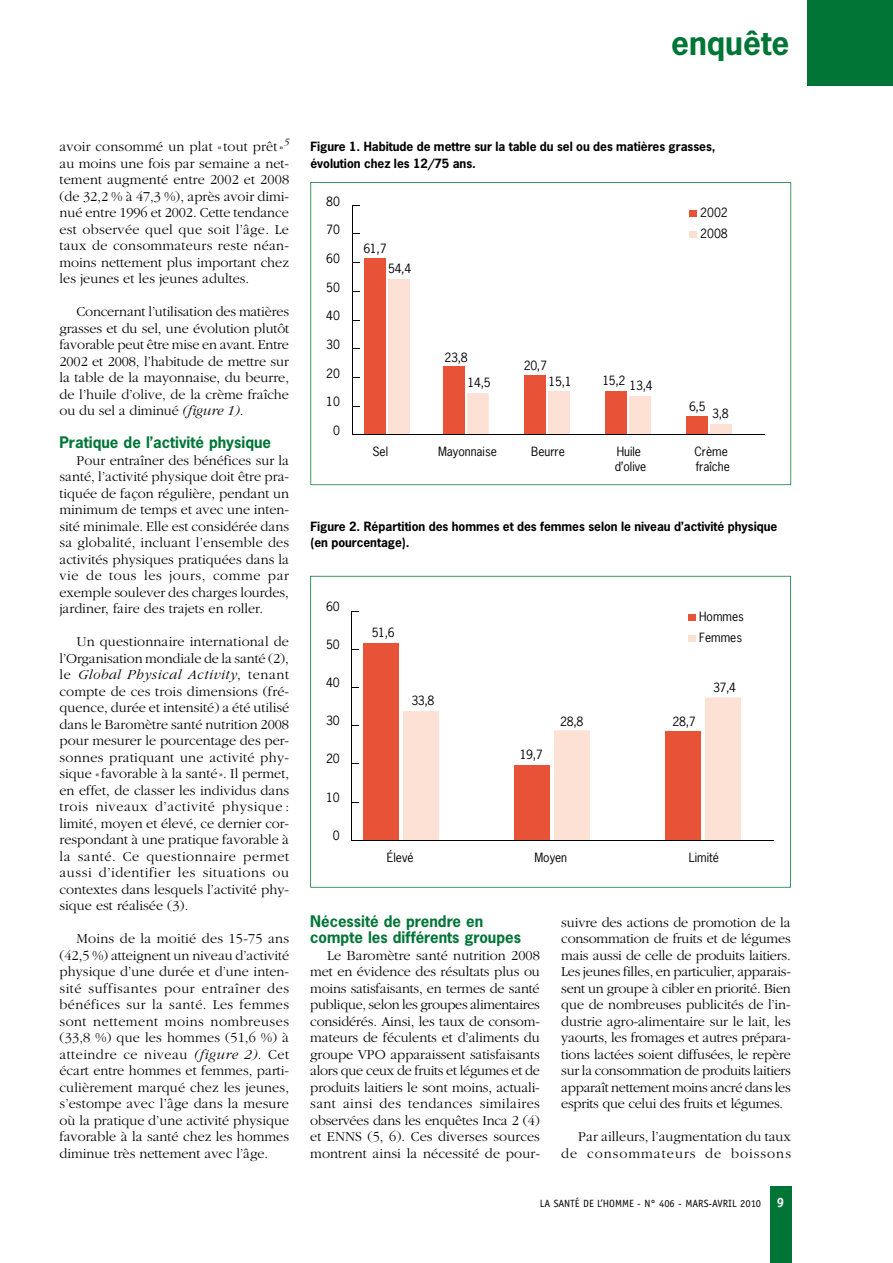
<style>
.page{position:relative;width:893px;height:1263px;background:#fff}
.page>*{position:absolute;margin:0;border:0;box-sizing:border-box;transform-origin:0 0}
.t1{font:700 31.5px "News Gothic";color:#007536}
.t2{font:700 15px/16.5px "News Gothic";color:#007536}
.t3{font:300 14.25px/16.5px "Garamond";color:#000;text-align:justify}
.t4{font:700 13.5px "Officina Sans";color:#fff}
.t5{font:700 12px/16.5px "News Gothic";color:#000}
.t6{font:12px/14.4px "News Gothic";color:#000}
.t7{font:10.5px "Officina Sans";color:#000}
.s1{font-style:italic}
</style>
<div class="page">
<div style="left:770px;top:1186px;width:21px;height:77px;background:#007536"></div>
<div style="left:808px;top:0;width:85px;height:85px;background:#007536"></div>
<svg style="left:310px;top:182px;width:481px;height:303px"></svg>
<svg style="left:310px;top:576px;width:481px;height:312px"></svg>
<h1 class="t1" style="left:671px;top:22px;width:120px">enquête</h1>
<p class="t3" style="left:60px;top:139px;width:231px">avoir consommé un plat « tout prêt »<sup>5 </sup>au moins une fois par semaine a net&shy;tement augmenté entre 2002 et 2008 (de 32,2 % à 47,3 %), après avoir dimi&shy;nué entre 1996 et 2002. Cette tendance est observée quel que soit l’âge. Le taux de consommateurs reste néan&shy;moins nettement plus important chez les jeunes et les jeunes adultes.</p>
<p class="t3" style="left:60px;top:304px;width:231px;text-indent:17px">Concernant l’utilisation des matières grasses et du sel, une évolution plutôt favorable peut être mise en avant. Entre 2002 et 2008, l’habitude de mettre sur la table de la mayonnaise, du beurre, de l’huile d’olive, de la crème fraîche ou du sel a diminué <span class="s1">(figure 1)</span>.</p>
<p class="t2" style="left:60px;top:434px;width:213px">Pratique de l’activité physique</p>
<p class="t3" style="left:60px;top:452px;width:231px;text-indent:17px">Pour entraîner des bénéfices sur la santé, l’activité physique doit être pra&shy;tiquée de façon régulière, pendant un minimum de temps et avec une inten&shy;sité minimale. Elle est considérée dans sa globalité, incluant l’ensemble des activités physiques pratiquées dans la vie de tous les jours, comme par exemple soulever des charges lourdes, jardiner, faire des trajets en roller.</p>
<p class="t3" style="left:60px;top:634px;width:231px;text-indent:17px">Un questionnaire international de l’Organisation mondiale de la santé (2), le <span class="s1">Global Physical Activity</span>, tenant compte de ces trois dimensions (fré&shy;quence, durée et intensité) a été utilisé dans le Baromètre santé nutrition 2008 pour mesurer le pourcentage des per&shy;sonnes pratiquant une activité phy&shy;sique « favorable à la santé ». Il permet, en effet, de classer les individus dans trois niveaux d’activité physique : limité, moyen et élevé, ce dernier cor&shy;respondant à une pratique favorable à la santé. Ce questionnaire permet aussi d’identifier les situations ou contextes dans lesquels l’activité phy&shy;sique est réalisée (3).</p>
<p class="t3" style="left:60px;top:931px;width:231px;text-indent:17px">Moins de la moitié des 15-75 ans (42,5 %) atteignent un niveau d’activité physique d’une durée et d’une inten&shy;sité suffisantes pour entraîner des bénéfices sur la santé. Les femmes sont nettement moins nombreuses (33,8 %) que les hommes (51,6 %) à atteindre ce niveau <span class="s1">(figure 2)</span>. Cet écart entre hommes et femmes, parti&shy;culièrement marqué chez les jeunes, s’estompe avec l’âge dans la mesure où la pratique d’une activité physique favorable à la santé chez les hommes diminue très nettement avec l’âge.</p>
<p class="t5" style="left:310px;top:138px;width:407px">Figure 1. Habitude de mettre sur la table du sel ou des matières grasses, évolution chez les 12/75 ans.</p>
<p class="t6" style="left:326px;top:194px;width:15px">80</p>
<p class="t6" style="left:326px;top:222px;width:15px">70</p>
<p class="t6" style="left:326px;top:251px;width:15px">60</p>
<p class="t6" style="left:326px;top:280px;width:15px">50</p>
<p class="t6" style="left:326px;top:308px;width:15px">40</p>
<p class="t6" style="left:326px;top:337px;width:15px">30</p>
<p class="t6" style="left:326px;top:366px;width:15px">20</p>
<p class="t6" style="left:326px;top:394px;width:15px">10</p>
<p class="t6" style="left:333px;top:423px;width:8px">0</p>
<p class="t6" style="left:363px;top:241px;width:25px">61,7</p>
<p class="t6" style="left:388px;top:261px;width:25px">54,4</p>
<p class="t6" style="left:468px;top:344px;width:25px;line-height:25.3px;text-indent:-23px">23,8<br>14,5</p>
<p class="t6" style="left:524px;top:359px;width:25px">20,7</p>
<p class="t6" style="left:549px;top:374px;width:25px">15,1</p>
<p class="t6" style="left:602px;top:376px;width:52px">15,2 13,4</p>
<p class="t6" style="left:700px;top:202px;width:29px;line-height:20.9px">2002<br>2008</p>
<p class="t6" style="left:689px;top:399px;width:18px">6,5</p>
<p class="t6" style="left:712px;top:406px;width:18px">3,8</p>
<p class="t6" style="left:373px;top:445px;width:17px">Sel</p>
<p class="t6" style="left:438px;top:445px;width:60px">Mayonnaise</p>
<p class="t6" style="left:531px;top:445px;width:35px">Beurre</p>
<p class="t6" style="left:615px;top:445px;width:33px">Huile d’olive</p>
<p class="t6" style="left:694px;top:445px;width:37px">Crème fraîche</p>
<p class="t5" style="left:310px;top:518px;width:468px">Figure 2. Répartition des hommes et des femmes selon le niveau d’activité physique (en pourcentage).</p>
<p class="t6" style="left:326px;top:599px;width:15px">60</p>
<p class="t6" style="left:326px;top:637px;width:15px">50</p>
<p class="t6" style="left:326px;top:675px;width:15px">40</p>
<p class="t6" style="left:326px;top:713px;width:15px">30</p>
<p class="t6" style="left:326px;top:751px;width:15px">20</p>
<p class="t6" style="left:326px;top:790px;width:15px">10</p>
<p class="t6" style="left:333px;top:828px;width:8px">0</p>
<p class="t6" style="left:372px;top:625px;width:25px">51,6</p>
<p class="t6" style="left:411px;top:693px;width:25px">33,8</p>
<p class="t6" style="left:520px;top:747px;width:25px">19,7</p>
<p class="t6" style="left:699px;top:606px;width:46px;line-height:20.9px">Hommes<br>Femmes</p>
<p class="t6" style="left:560px;top:714px;width:25px">28,8</p>
<p class="t6" style="left:673px;top:714px;width:25px">28,7</p>
<p class="t6" style="left:713px;top:680px;width:25px">37,4</p>
<p class="t6" style="left:387px;top:850px;width:28px">Élevé</p>
<p class="t6" style="left:534px;top:850px;width:34px">Moyen</p>
<p class="t6" style="left:689px;top:850px;width:32px">Limité</p>
<p class="t2" style="left:310px;top:912px;width:212px">Nécessité de prendre en compte les différents groupes</p>
<p class="t3" style="left:310px;top:947px;width:231px;text-indent:17px">Le Baromètre santé nutrition 2008 met en évidence des résultats plus ou moins satisfaisants, en termes de santé publique, selon les groupes alimentaires considérés. Ainsi, les taux de consom&shy;mateurs de féculents et d’aliments du groupe VPO apparaissent satisfaisants alors que ceux de fruits et légumes et de produits laitiers le sont moins, actuali&shy;sant ainsi des tendances similaires observées dans les enquêtes Inca 2 (4) et ENNS (5, 6). Ces diverses sources montrent ainsi la nécessité de pour-</p>
<p class="t3" style="left:561px;top:914px;width:231px">suivre des actions de promotion de la consommation de fruits et de légumes mais aussi de celle de produits laitiers.<br>Les jeunes filles, en particulier, apparais&shy;sent un groupe à cibler en priorité. Bien que de nombreuses publicités de l’in&shy;dustrie agro-alimentaire sur le lait, les yaourts, les fromages et autres prépara&shy;tions lactées soient diffusées, le repère sur la consommation de produits laitiers apparaît nettement moins ancré dans les esprits que celui des fruits et légumes.</p>
<p class="t3" style="left:561px;top:1129px;width:231px;text-align:right">Par ailleurs, l’augmentation du taux de consommateurs de boissons</p>
<p class="t7" style="left:540px;top:1197px;width:223px">LA SANTÉ DE L’HOMME - N° 406 - MARS-AVRIL 2010</p>
<p class="t4" style="left:777px;top:1194px;width:9px">9</p>
</div>
